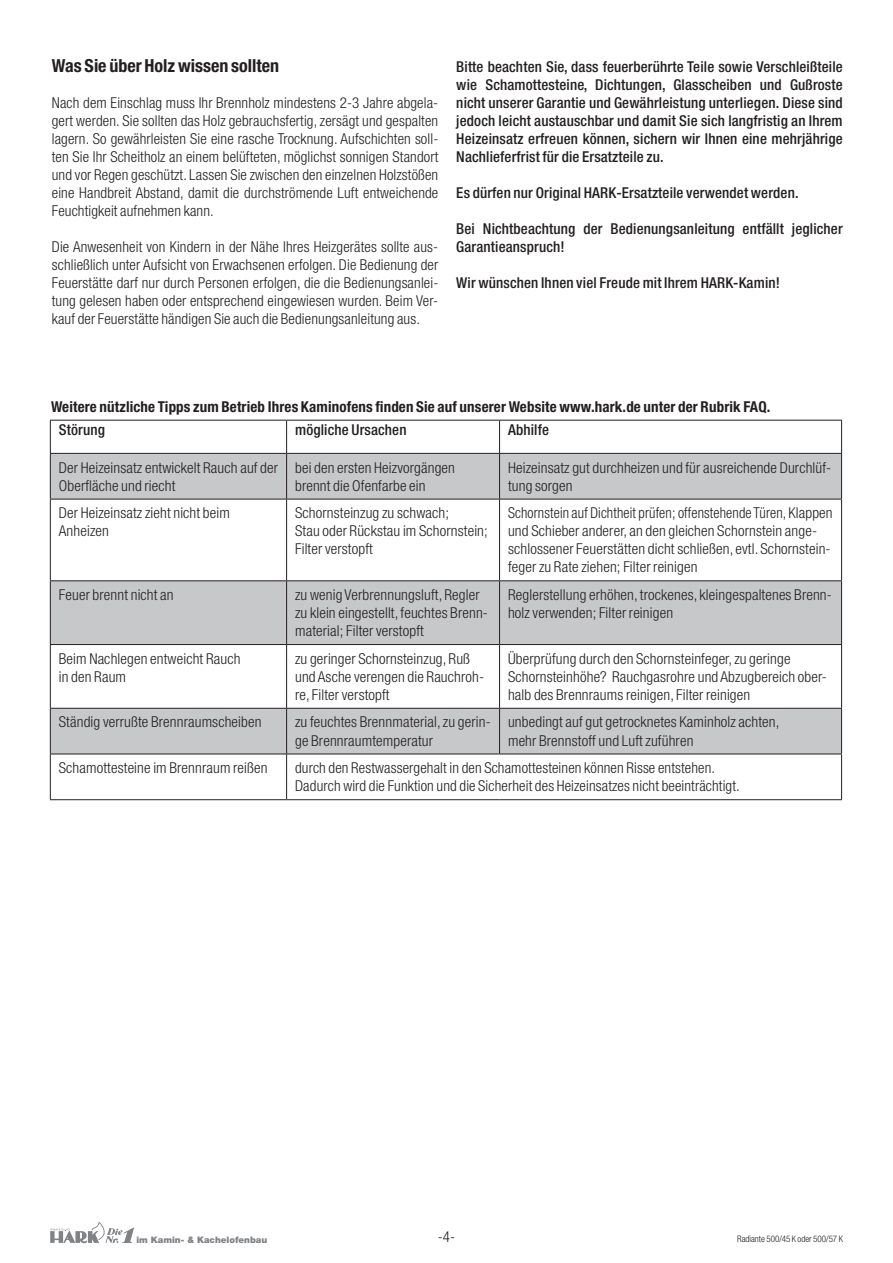
<style>
.page{position:relative;width:893px;height:1263px;background:#fff}
.page>*{position:absolute;margin:0;border:0;box-sizing:border-box;transform-origin:0 0}
.t1{font:700 condensed 18px "Helvetica Neue LT Std";color:#231f20}
.t2{font:300 condensed 15px/18px "Helvetica Neue LT Std";letter-spacing:.01em;color:#231f20}
.t3{font:500 condensed 15px/18px "Helvetica Neue LT Std";letter-spacing:.01em;color:#231f20;text-align:justify}
.t4{font:300 condensed 15px/18px "Helvetica Neue LT Std";letter-spacing:.01em;color:#231f20;scale:.95 1}
.t5{font:700 condensed 15px "Helvetica Neue LT Std";letter-spacing:.01em;color:#231f20}
.t6{font:300 condensed 9px "Helvetica Neue LT Std";color:#231f20}
.t7{font:900 9px "Helvetica Neue LT Std";color:#808285}
</style>
<div class="page">
<svg style="left:50px;top:1221px;width:84px;height:22px"></svg>
<svg style="left:51px;top:454px;width:790px;height:300px;fill:#c7c8ca"></svg>
<hr style="left:50px;top:420px;width:237px;height:1px;background:#231f20">
<hr style="left:50px;top:420px;width:1px;height:33px;background:#231f20">
<hr style="left:287px;top:420px;width:213px;height:1px;background:#231f20">
<hr style="left:286px;top:420px;width:1px;height:33px;background:#231f20">
<hr style="left:500px;top:420px;width:342px;height:1px;background:#231f20">
<hr style="left:499px;top:420px;width:1px;height:33px;background:#231f20">
<hr style="left:841px;top:420px;width:1px;height:33px;background:#231f20">
<hr style="left:50px;top:453px;width:237px;height:1px;background:#231f20">
<hr style="left:50px;top:454px;width:1px;height:45px;background:#231f20">
<hr style="left:287px;top:453px;width:213px;height:1px;background:#231f20">
<hr style="left:286px;top:454px;width:1px;height:45px;background:#231f20">
<hr style="left:500px;top:453px;width:342px;height:1px;background:#231f20">
<hr style="left:499px;top:454px;width:1px;height:45px;background:#231f20">
<hr style="left:841px;top:454px;width:1px;height:45px;background:#231f20">
<hr style="left:50px;top:499px;width:237px;height:1px;background:#231f20">
<hr style="left:50px;top:499px;width:1px;height:81px;background:#231f20">
<hr style="left:287px;top:499px;width:213px;height:1px;background:#231f20">
<hr style="left:286px;top:499px;width:1px;height:81px;background:#231f20">
<hr style="left:500px;top:499px;width:342px;height:1px;background:#231f20">
<hr style="left:499px;top:499px;width:1px;height:81px;background:#231f20">
<hr style="left:841px;top:499px;width:1px;height:81px;background:#231f20">
<hr style="left:50px;top:580px;width:237px;height:1px;background:#231f20">
<hr style="left:50px;top:581px;width:1px;height:63px;background:#231f20">
<hr style="left:287px;top:580px;width:213px;height:1px;background:#231f20">
<hr style="left:286px;top:581px;width:1px;height:63px;background:#231f20">
<hr style="left:500px;top:580px;width:342px;height:1px;background:#231f20">
<hr style="left:499px;top:581px;width:1px;height:63px;background:#231f20">
<hr style="left:841px;top:581px;width:1px;height:63px;background:#231f20">
<hr style="left:50px;top:644px;width:237px;height:1px;background:#231f20">
<hr style="left:50px;top:645px;width:1px;height:63px;background:#231f20">
<hr style="left:287px;top:644px;width:213px;height:1px;background:#231f20">
<hr style="left:286px;top:645px;width:1px;height:63px;background:#231f20">
<hr style="left:500px;top:644px;width:342px;height:1px;background:#231f20">
<hr style="left:499px;top:645px;width:1px;height:63px;background:#231f20">
<hr style="left:841px;top:645px;width:1px;height:63px;background:#231f20">
<hr style="left:50px;top:708px;width:237px;height:1px;background:#231f20">
<hr style="left:50px;top:709px;width:1px;height:45px;background:#231f20">
<hr style="left:287px;top:708px;width:213px;height:1px;background:#231f20">
<hr style="left:286px;top:709px;width:1px;height:45px;background:#231f20">
<hr style="left:500px;top:708px;width:342px;height:1px;background:#231f20">
<hr style="left:499px;top:709px;width:1px;height:45px;background:#231f20">
<hr style="left:841px;top:709px;width:1px;height:45px;background:#231f20">
<hr style="left:50px;top:754px;width:237px;height:1px;background:#231f20">
<hr style="left:50px;top:754px;width:1px;height:45px;background:#231f20">
<hr style="left:287px;top:754px;width:213px;height:1px;background:#231f20">
<hr style="left:286px;top:754px;width:1px;height:45px;background:#231f20">
<hr style="left:500px;top:754px;width:342px;height:1px;background:#231f20">
<hr style="left:841px;top:754px;width:1px;height:45px;background:#231f20">
<hr style="left:50px;top:799px;width:237px;height:1px;background:#231f20">
<hr style="left:287px;top:799px;width:213px;height:1px;background:#231f20">
<hr style="left:500px;top:799px;width:342px;height:1px;background:#231f20">
<p class="t1" style="left:52px;top:55px;width:229px">Was Sie über Holz wissen sollten</p>
<p class="t2" style="left:52px;top:94px;width:388px;text-align:justify">Nach dem Einschlag muss Ihr Brennholz mindestens 2-3 Jahre abgela&shy;gert werden. Sie sollten das Holz gebrauchsfertig, zersägt und gespalten lagern. So gewährleisten Sie eine rasche Trocknung. Aufschichten soll&shy;ten Sie Ihr Scheitholz an einem belüfteten, möglichst sonnigen Standort und vor Regen geschützt. Lassen Sie zwischen den einzelnen Holzstößen eine Handbreit Abstand, damit die durchströmende Luft entweichende Feuchtigkeit aufnehmen kann.</p>
<p class="t2" style="left:52px;top:238px;width:388px;text-align:justify">Die Anwesenheit von Kindern in der Nähe Ihres Heizgerätes sollte aus&shy;schließlich unter Aufsicht von Erwachsenen erfolgen. Die Bedienung der Feuerstätte darf nur durch Personen erfolgen, die die Bedienungsanlei&shy;tung gelesen haben oder entsprechend eingewiesen wurden. Beim Ver&shy;kauf der Feuerstätte händigen Sie auch die Bedienungsanleitung aus.</p>
<p class="t3" style="left:456px;top:57px;width:388px">Bitte beachten Sie, dass feuerberührte Teile sowie Verschleißteile wie Schamottesteine, Dichtungen, Glasscheiben und Gußroste nicht unserer Garantie und Gewährleistung unterliegen. Diese sind jedoch leicht austauschbar und damit Sie sich langfristig an Ihrem Heizeinsatz erfreuen können, sichern wir Ihnen eine mehrjährige Nachlieferfrist für die Ersatzteile zu.</p>
<p class="t3" style="left:456px;top:183px;width:344px">Es dürfen nur Original HARK-Ersatzteile verwendet werden.</p>
<p class="t3" style="left:456px;top:219px;width:388px">Bei Nichtbeachtung der Bedienungsanleitung entfällt jeglicher<br>Garantieanspruch!</p>
<p class="t3" style="left:456px;top:273px;width:325px">Wir wünschen Ihnen viel Freude mit Ihrem HARK-Kamin!</p>
<p class="t5" style="left:51px;top:398px;width:721px">Weitere nützliche Tipps zum Betrieb Ihres Kaminofens finden Sie auf unserer Website www.hark.de unter der Rubrik FAQ.</p>
<p class="t3" style="left:59px;top:421px;width:48px">Störung</p>
<p class="t3" style="left:295px;top:421px;width:113px">mögliche Ursachen</p>
<p class="t3" style="left:508px;top:421px;width:42px">Abhilfe</p>
<p class="t2" style="left:59px;top:458px;width:221px">Der Heizeinsatz entwickelt Rauch auf der<br>Oberfläche und riecht</p>
<p class="t2" style="left:295px;top:458px;width:161px">bei den ersten Heizvorgängen brennt die Ofenfarbe ein</p>
<p class="t2" style="left:508px;top:458px;width:325px">Heizeinsatz gut durchheizen und für ausreichende Durchlüf&shy;tung sorgen</p>
<p class="t2" style="left:59px;top:504px;width:173px">Der Heizeinsatz zieht nicht beim<br>Anheizen</p>
<p class="t2" style="left:295px;top:504px;width:194px">Schornsteinzug zu schwach;<br>Stau oder Rückstau im Schornstein;<br>Filter verstopft</p>
<p class="t4" style="left:508px;top:504px;width:343px">Schornstein auf Dichtheit prüfen; offenstehende Türen, Klappen und Schieber anderer, an den gleichen Schornstein ange&shy;schlossener Feuerstätten dicht schließen, evtl. Schornstein&shy;feger zu Rate ziehen; Filter reinigen</p>
<p class="t2" style="left:59px;top:586px;width:116px">Feuer brennt nicht an</p>
<p class="t2" style="left:295px;top:586px;width:194px">zu wenig Verbrennungsluft, Regler zu klein eingestellt, feuchtes Brenn&shy;material; Filter verstopft</p>
<p class="t2" style="left:508px;top:586px;width:325px">Reglerstellung erhöhen, trockenes, kleingespaltenes Brenn&shy;holz verwenden; Filter reinigen</p>
<p class="t2" style="left:59px;top:649px;width:183px">Beim Nachlegen entweicht Rauch in den Raum</p>
<p class="t2" style="left:295px;top:649px;width:191px">zu geringer Schornsteinzug, Ruß und Asche verengen die Rauchroh&shy;re, Filter verstopft</p>
<p class="t2" style="left:508px;top:649px;width:320px">Überprüfung durch den Schornsteinfeger, zu geringe<br>Schornsteinhöhe? Rauchgasrohre und Abzugbereich ober&shy;halb des Brennraums reinigen, Filter reinigen</p>
<p class="t2" style="left:59px;top:713px;width:204px">Ständig verrußte Brennraumscheiben</p>
<p class="t2" style="left:295px;top:713px;width:197px">zu feuchtes Brennmaterial, zu gerin&shy;ge Brennraumtemperatur</p>
<p class="t2" style="left:508px;top:713px;width:273px">unbedingt auf gut getrocknetes Kaminholz achten, mehr Brennstoff und Luft zuführen</p>
<p class="t2" style="left:59px;top:759px;width:210px">Schamottesteine im Brennraum reißen</p>
<p class="t2" style="left:295px;top:759px;width:446px">durch den Restwassergehalt in den Schamottesteinen können Risse entstehen.<br>Dadurch wird die Funktion und die Sicherheit des Heizeinsatzes nicht beeinträchtigt.</p>
<p class="t7" style="left:136px;top:1234px;width:132px">im Kamin- &amp; Kachelofenbau</p>
<p class="t2" style="left:438px;top:1228px;width:19px">-4-</p>
<p class="t6" style="left:737px;top:1234px;width:107px">Radiante 500/45 K oder 500/57 K</p>
</div>
